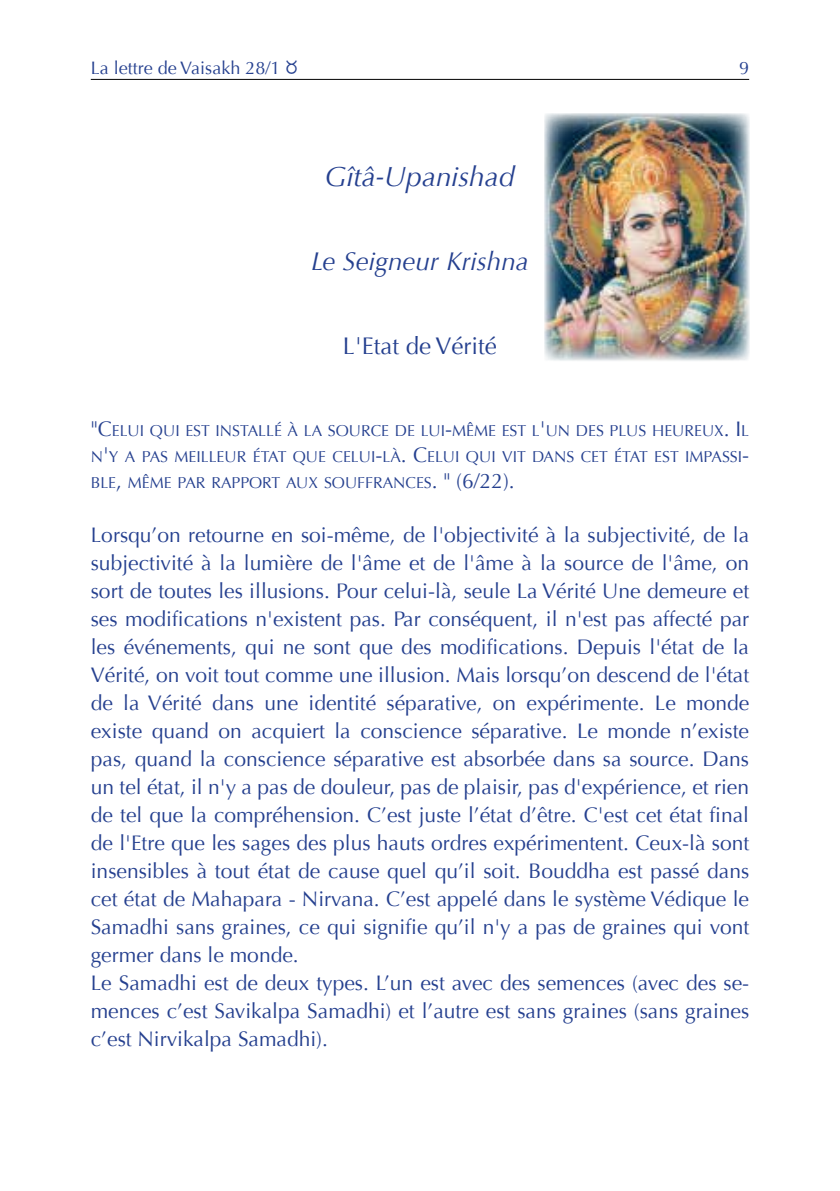
<style>
.page{position:relative;width:840px;height:1191px;background:#fff}
.page>*{position:absolute;margin:0;border:0;box-sizing:border-box;transform-origin:0 0}
.t1{font:italic 28px "Optima";color:#25408f}
.t2{font:italic 26px "Optima";color:#25408f}
.t3{font:24px "Optima";color:#25408f}
.t4{font:21px/28px "Optima";color:#25408f}
.t5{font:18px "Optima";color:#25408f}
.t6{font:15.8px/26px "Optima";color:#25408f;text-align:justify}
.s1{font-family:"Glyphs"}
.s2{font-size:21px}
</style>
<div class="page">
<hr style="left:91px;top:79px;width:657px;height:1px;background:#000">
<img style="left:544px;top:113px;width:204px;height:248px">
<p class="t5" style="left:91px;top:57px;width:208px">La lettre de Vaisakh 28/1 <span class="s1">2</span></p>
<p class="t5" style="left:738px;top:57px;width:12px">9</p>
<h1 class="t1" style="left:325px;top:160px;width:191px">Gîtâ-Upanishad</h1>
<p class="t2" style="left:311px;top:246px;width:219px">Le Seigneur Krishna</p>
<p class="t3" style="left:343px;top:332px;width:155px">L'Etat de Vérité</p>
<p class="t6" style="left:91px;top:418px;width:659px"><span class="s2">"C</span>ELUI QUI EST INSTALLÉ À LA SOURCE DE LUI<span class="s2">-</span>MÊME EST L<span class="s2">'</span>UN DES PLUS HEUREUX<span class="s2">. I</span> L N<span class="s2">'</span>Y A PAS MEILLEUR ÉTAT QUE CELUI<span class="s2">-</span>LÀ<span class="s2">. C</span>ELUI QUI VIT DANS CET ÉTAT EST IMPASSI<span class="s2">-</span>BLE<span class="s2">,</span> MÊME PAR RAPPORT AUX SOUFFRANCES<span class="s2">. " (6/22).</span></p>
<p class="t4" style="left:91px;top:521px;width:659px">Lorsqu’on retourne en soi-même, de l'objectivité à la subjectivité, de la subjectivité à la lumière de l'âme et de l'âme à la source de l'âme, on sort de toutes les illusions. Pour celui-là, seule La Vérité Une demeure et ses modifications n'existent pas. Par conséquent, il n'est pas affecté par les événements, qui ne sont que des modifications. Depuis l'état de la Vérité, on voit tout comme une illusion. Mais lorsqu’on descend de l'état de la Vérité dans une identité séparative, on expérimente. Le monde existe quand on acquiert la conscience séparative. Le monde n’existe pas, quand la conscience séparative est absorbée dans sa source. Dans un tel état, il n'y a pas de douleur, pas de plaisir, pas d'expérience, et rien de tel que la compréhension. C’est juste l’état d’être. C'est cet état final de l'Etre que les sages des plus hauts ordres expérimentent. Ceux-là sont insensibles à tout état de cause quel qu’il soit. Bouddha est passé dans cet état de Mahapara - Nirvana. C’est appelé dans le système Védique le Samadhi sans graines, ce qui signifie qu’il n'y a pas de graines qui vont germer dans le monde.<br>Le Samadhi est de deux types. L’un est avec des semences (avec des se&shy;mences c’est Savikalpa Samadhi) et l’autre est sans graines (sans graines c’est Nirvikalpa Samadhi).</p>
</div>
